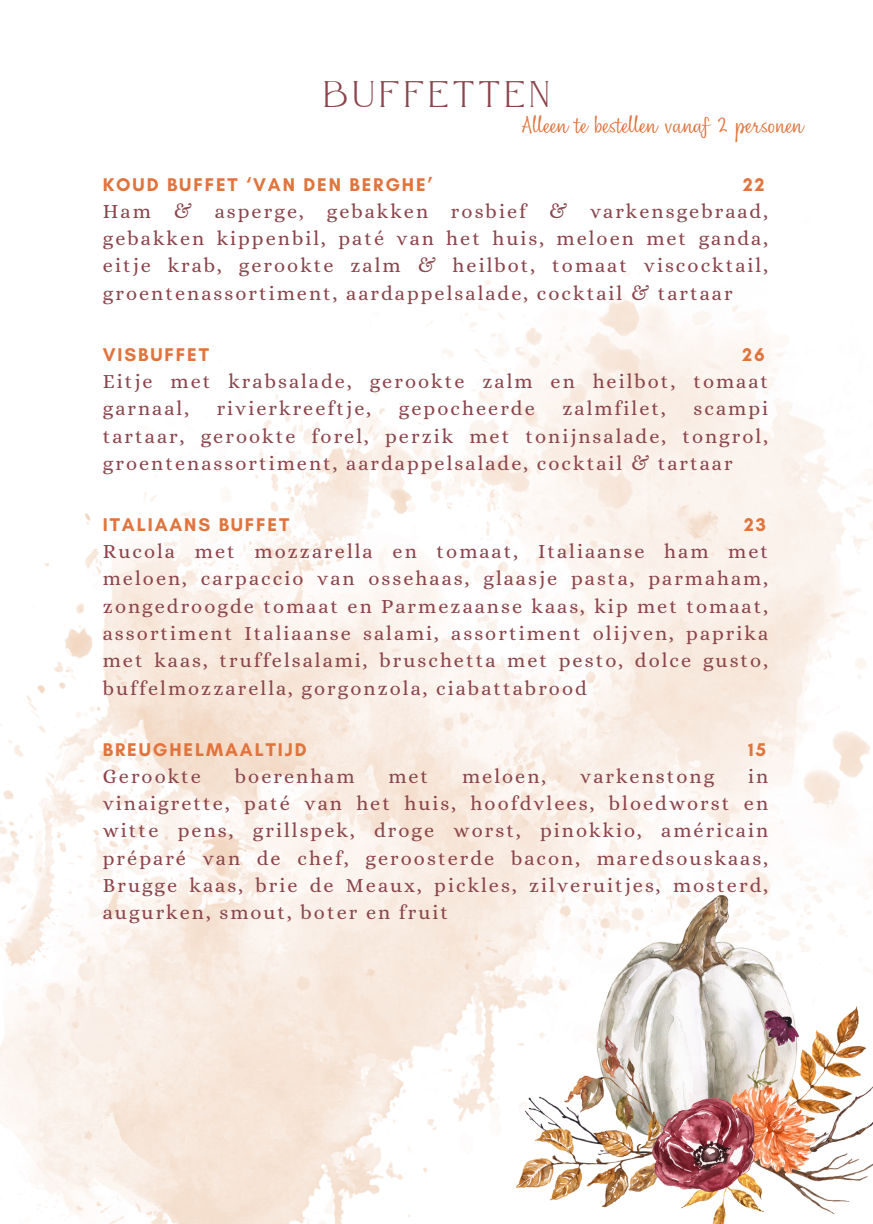
<style>
.page{position:relative;width:873px;height:1224px;background:#fff}
.page>*{position:absolute;margin:0;border:0;box-sizing:border-box;transform-origin:0 0}
.t1{font:37px "Atteron";letter-spacing:.13em;color:#8b454c}
.t2{font:21.8px "Nefelibata Script";color:#e1743d}
.t3{font:20.2px/27.2px "Alice";letter-spacing:.1em;color:#8b454c;text-align:justify}
.t4{font:700 18.8px "Glacial Indifference";letter-spacing:.1em;color:#e1743d}
</style>
<div class="page">
<img style="left:0;top:273px;width:873px;height:951px">
<img style="left:517px;top:895px;width:356px;height:329px">
<p class="t1" style="left:324px;top:72px;width:227px">BUFFETTEN</p>
<p class="t2" style="left:521px;top:109px;width:284px">Alleen te bestellen vanaf 2 personen</p>
<p class="t4" style="left:103px;top:173px;width:331px">KOUD BUFFET ‘VAN DEN BERGHE’</p>
<p class="t4" style="left:743px;top:173px;width:23px">22</p>
<p class="t3" style="left:103px;top:197px;width:667px">Ham &amp; asperge, gebakken rosbief &amp; varkensgebraad, gebakken kippenbil, paté van het huis, meloen met ganda, eitje krab, gerookte zalm &amp; heilbot, tomaat viscocktail, groentenassortiment, aardappelsalade, cocktail &amp; tartaar</p>
<p class="t4" style="left:103px;top:343px;width:108px">VISBUFFET</p>
<p class="t4" style="left:743px;top:343px;width:24px">26</p>
<p class="t3" style="left:103px;top:368px;width:667px">Eitje met krabsalade, gerookte zalm en heilbot, tomaat garnaal,</p>
<p class="t3" style="left:217px;top:395px;width:156px">rivierkreeftje,</p>
<p class="t3" style="left:399px;top:395px;width:138px">gepocheerde</p>
<p class="t3" style="left:562px;top:395px;width:105px">zalmfilet,</p>
<p class="t3" style="left:103px;top:395px;width:667px;text-indent:591px">scampi tartaar, gerookte forel, perzik met tonijnsalade, tongrol, groentenassortiment, aardappelsalade, cocktail &amp; tartaar</p>
<p class="t4" style="left:103px;top:513px;width:188px">ITALIAANS BUFFET</p>
<p class="t4" style="left:744px;top:513px;width:23px">23</p>
<p class="t3" style="left:103px;top:538px;width:667px">Rucola met mozzarella en tomaat, Italiaanse ham met meloen, carpaccio van ossehaas, glaasje pasta, parmaham, zongedroogde tomaat en Parmezaanse kaas, kip met tomaat, assortiment Italiaanse salami, assortiment olijven, paprika met kaas, truffelsalami, bruschetta met pesto, dolce gusto, buffelmozzarella, gorgonzola, ciabattabrood</p>
<p class="t4" style="left:103px;top:738px;width:205px">BREUGHELMAALTIJD</p>
<p class="t4" style="left:748px;top:738px;width:19px">15</p>
<p class="t3" style="left:103px;top:762px;width:100px">Gerookte</p>
<p class="t3" style="left:235px;top:762px;width:121px">boerenham</p>
<p class="t3" style="left:388px;top:762px;width:41px">met</p>
<p class="t3" style="left:462px;top:762px;width:86px">meloen,</p>
<p class="t3" style="left:580px;top:762px;width:136px">varkenstong</p>
<p class="t3" style="left:103px;top:762px;width:667px;text-indent:645px">in vinaigrette, paté van het huis, hoofdvlees, bloedworst en witte pens, grillspek, droge worst, pinokkio, américain préparé van de chef, geroosterde bacon, maredsouskaas, Brugge kaas, brie de Meaux, pickles, zilveruitjes, mosterd, augurken, smout, boter en fruit</p>
</div>
